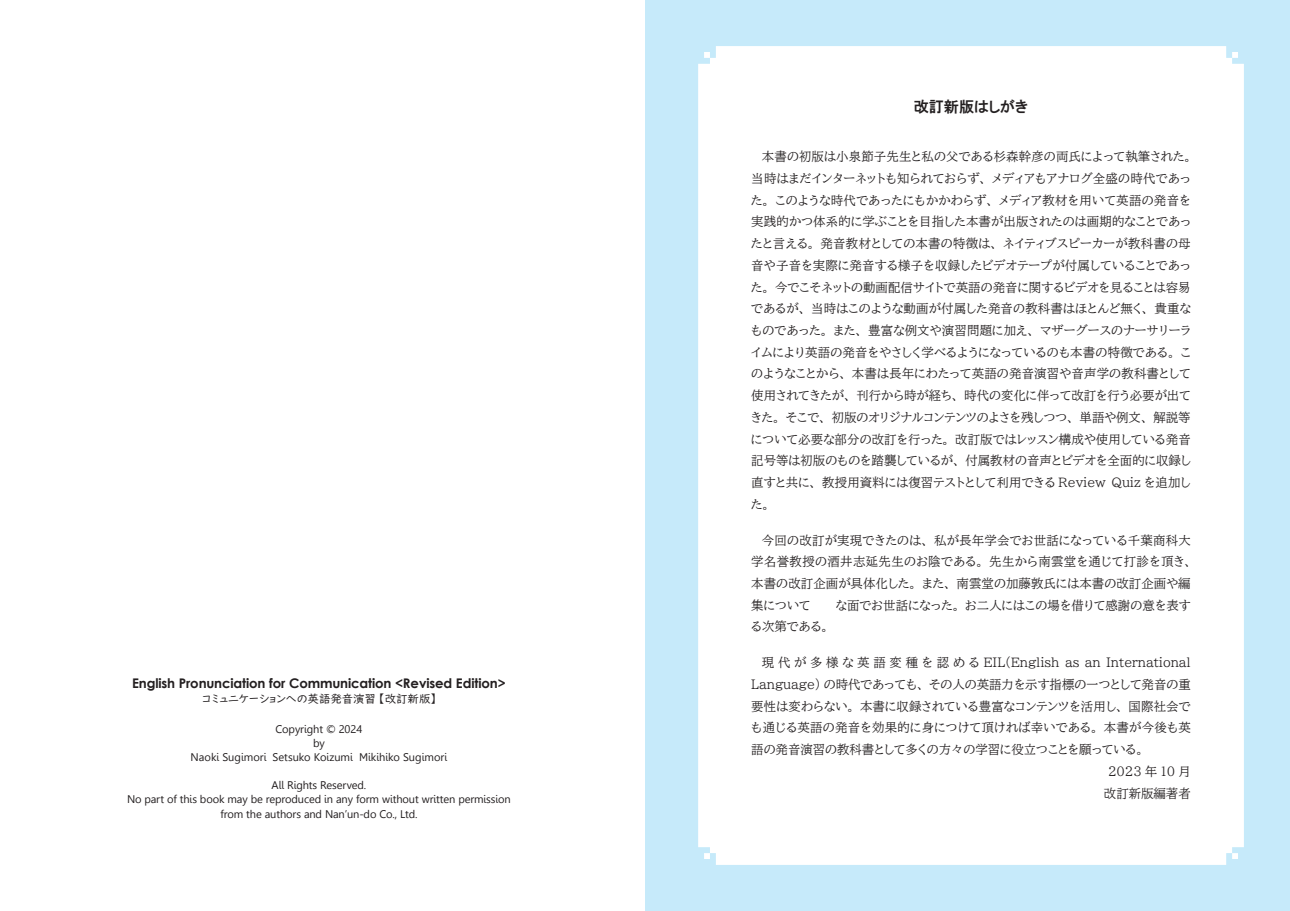
<style>
.page{position:relative;width:1290px;height:911px;background:#fff}
.page>*{position:absolute;margin:0;border:0;box-sizing:border-box;transform-origin:0 0}
.t1{font:15px "HGP Gothic E";color:#231f20}
.t2{font:700 13.25px "Century Gothic";letter-spacing:-.01em;color:#231f20}
.t3{font:12.38px/21.8px "BIZ UDP Mincho Medium";letter-spacing:.01em;color:#231f20;text-align:justify}
.t4{font:11.5px "UD Digi Kyokasho NK R";letter-spacing:-.015em;color:#231f20}
.t5{font:11.12px/14.1px "Leelawadee";letter-spacing:-.01em;color:#231f20;text-align:center}
.s1{color:#fff}
</style>
<div class="page">
<div style="left:645px;top:0;width:645px;height:911px;background:#c6eafa"></div>
<div style="left:698px;top:46px;width:546px;height:819px;background:#fff"></div>
<p class="t2" style="left:132px;top:673px;width:375px">English Pronunciation for Communication &lt;Revised Edition&gt;</p>
<p class="t4" style="left:202px;top:692px;width:237px">コミュニケーションへの英語発音演習 【改訂新版】</p>
<p class="t5" style="left:191px;top:721px;width:258px">Copyright © 2024<br>by<br>Naoki Sugimori Setsuko Koizumi Mikihiko Sugimori</p>
<p class="t5" style="left:127px;top:778px;width:385px">All Rights Reserved.<br>No part of this book may be reproduced in any form without written permission from the authors and Nan’un-do Co., Ltd.</p>
<p class="t1" style="left:914px;top:99px;width:116px">改訂新版はしがき</p>
<p class="t3" style="left:751px;top:146px;width:442px;text-indent:11px">本書の初版は小泉節子先生と私の父である杉森幹彦の両氏によって執筆された。当時はまだインターネットも知られておらず、メディアもアナログ全盛の時代であった。このような時代であったにもかかわらず、メディア教材を用いて英語の発音を実践的かつ体系的に学ぶことを目指した本書が出版されたのは画期的なことであったと言える。発音教材としての本書の特徴は、ネイティブスピーカーが教科書の母音や子音を実際に発音する様子を収録したビデオテープが付属していることであった。今でこそネットの動画配信サイトで英語の発音に関するビデオを見ることは容易であるが、当時はこのような動画が付属した発音の教科書はほとんど無く、貴重なものであった。また、豊富な例文や演習問題に加え、マザーグースのナーサリーライムにより英語の発音をやさしく学べるようになっているのも本書の特徴である。このようなことから、本書は長年にわたって英語の発音演習や音声学の教科書として使用されてきたが、刊行から時が経ち、時代の変化に伴って改訂を行う必要が出てきた。そこで、初版のオリジナルコンテンツのよさを残しつつ、単語や例文、解説等について必要な部分の改訂を行った。改訂版ではレッスン構成や使用している発音記号等は初版のものを踏襲しているが、付属教材の音声とビデオを全面的に収録し直すと共に、教授用資料には復習テストとして利用できる Review Quiz を追加した。</p>
<p class="t3" style="left:751px;top:529px;width:442px;text-indent:11px">今回の改訂が実現できたのは、私が長年学会でお世話になっている千葉商科大学名誉教授の酒井志延先生のお陰である。先生から南雲堂を通じて打診を頂き、本書の改訂企画が具体化した。また、南雲堂の加藤敦氏には本書の改訂企画や編集について<span class="s1">様々</span>な面でお世話になった。お二人にはこの場を借りて感謝の意を表する次第である。</p>
<p class="t3" style="left:762px;top:652px;width:430px">現代が多様な英語変種を認める EIL(English as an International</p>
<p class="t3" style="left:751px;top:673px;width:441px">Language) の時代であっても、その人の英語力を示す指標の一つとして発音の重</p>
<p class="t3" style="left:751px;top:695px;width:441px">要性は変わらない。本書に収録されている豊富なコンテンツを活用し、国際社会で</p>
<p class="t3" style="left:751px;top:717px;width:441px">も通じる英語の発音を効果的に身につけて頂ければ幸いである。本書が今後も英</p>
<p class="t3" style="left:751px;top:738px;width:394px">語の発音演習の教科書として多くの方々の学習に役立つことを願っている。</p>
<p class="t3" style="left:1108px;top:760px;width:84px">2023 年 10 月</p>
<p class="t3" style="left:1104px;top:782px;width:88px">改訂新版編著者</p>
</div>
